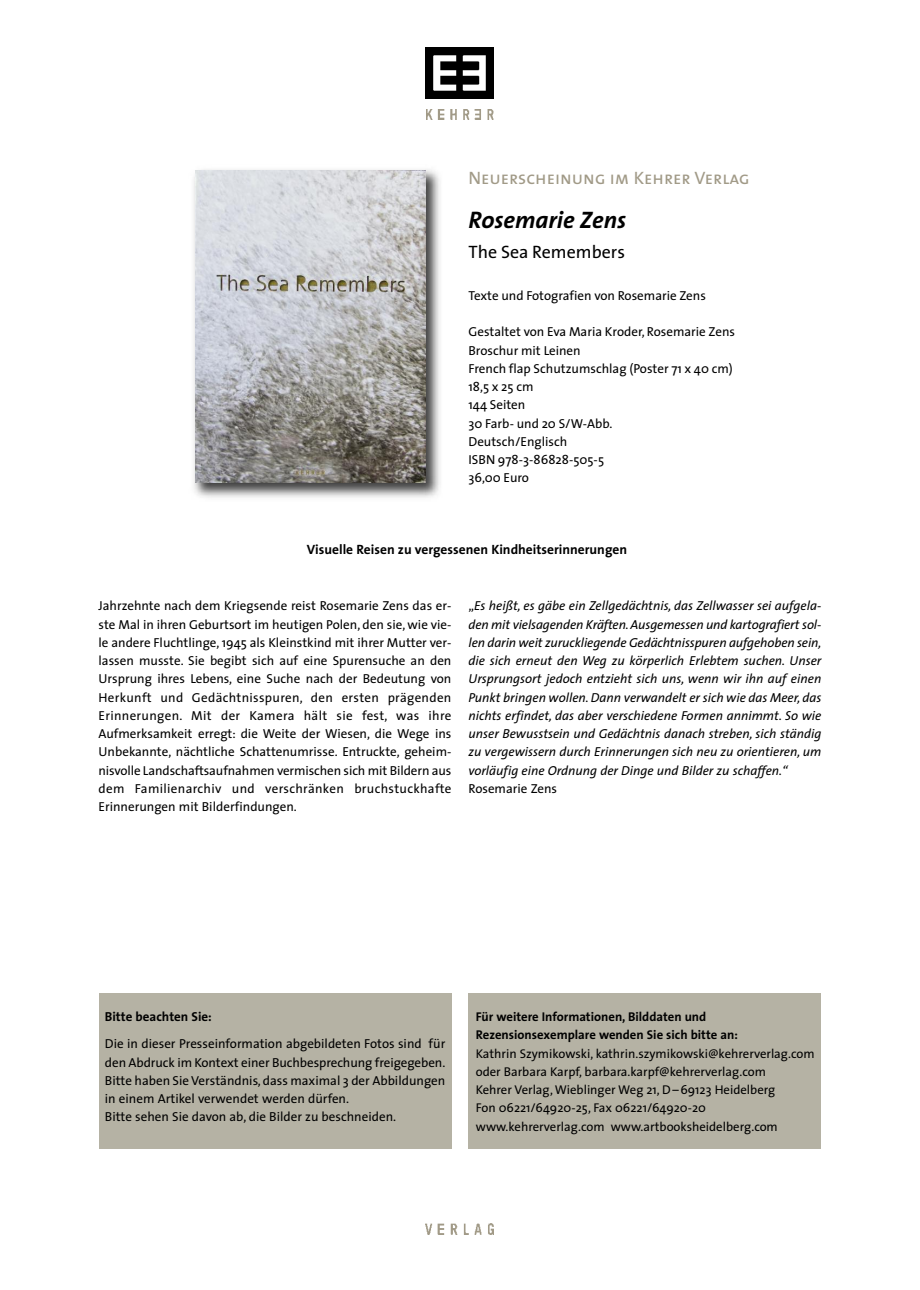
<style>
.page{position:relative;width:920px;height:1290px;background:#fff}
.page>*{position:absolute;margin:0;border:0;box-sizing:border-box;transform-origin:0 0}
.t1{font:italic 700 24px "The Sans";color:#000}
.t2{font:18px "The Sans Caps";color:#a19a87}
.t3{font:18px "The Sans";color:#000}
.t4{font:700 13.5px "The Sans";color:#000}
.t5{font:13.05px/18.3px "The Sans";color:#000}
.t6{font:italic 13.05px/18.3px "The Sans";color:#000;text-align:justify}
.t7{font:700 13.05px "The Sans";color:#000}
.t8{font:12.75px/18.3px "The Sans";color:#000}
.t9{font:700 12.75px/18.3px "The Sans";color:#000}
.s1{font-style:normal}
</style>
<div class="page">
<img style="left:426px;top:1224px;width:68px;height:10px">
<img style="left:426px;top:48px;width:68px;height:51px">
<img style="left:426px;top:109px;width:68px;height:10px">
<img style="left:193px;top:169px;width:247px;height:329px">
<img style="left:195px;top:171px;width:231px;height:312px">
<div style="left:468px;top:993px;width:353px;height:156px;background:#b5b2a4"></div>
<div style="left:99px;top:994px;width:352px;height:155px;background:#b5b2a4"></div>
<h2 class="t2" style="left:468px;top:172px;width:283px">Neuerscheinung im Kehrer Verlag</h2>
<h1 class="t1" style="left:468px;top:210px;width:159px">Rosemarie Zens</h1>
<h2 class="t3" style="left:468px;top:245px;width:158px">The Sea Remembers</h2>
<p class="t5" style="left:468px;top:288px;width:239px">Texte und Fotografien von Rosemarie Zens</p>
<p class="t5" style="left:468px;top:324px;width:268px">Gestaltet von Eva Maria Kroder, Rosemarie Zens<br>Broschur mit Leinen<br>French flap Schutzumschlag (Poster 71 x 40 cm)<br>18,5 x 25 cm<br>144 Seiten<br>30 Farb- und 20 S/W-Abb.<br>Deutsch/Englisch<br>ISBN 978-3-86828-505-5<br>36,00 Euro</p>
<p class="t4" style="left:307px;top:544px;width:322px">Visuelle Reisen zu vergessenen Kindheitserinnerungen</p>
<p class="t5" style="left:99px;top:598px;width:354px;text-align:justify">Jahrzehnte nach dem Kriegsende reist Rosemarie Zens das er&shy;ste Mal in ihren Geburtsort im heutigen Polen, den sie, wie vie&shy;le andere Fluchtlinge, 1945 als Kleinstkind mit ihrer Mutter ver&shy;lassen musste. Sie begibt sich auf eine Spurensuche an den Ursprung ihres Lebens, eine Suche nach der Bedeutung von Herkunft und Gedächtnisspuren, den ersten prägenden Erinnerungen. Mit der Kamera hält sie fest, was ihre Aufmerksamkeit erregt: die Weite der Wiesen, die Wege ins Unbekannte, nächtliche Schattenumrisse. Entruckte, geheim&shy;nisvolle Landschaftsaufnahmen vermischen sich mit Bildern aus dem Familienarchiv und verschränken bruchstuckhafte Erinnerungen mit Bilderfindungen.</p>
<p class="t6" style="left:468px;top:598px;width:354px"><span class="s1">„</span>Es heißt, es gäbe ein Zellgedächtnis, das Zellwasser sei aufgela&shy;den mit vielsagenden Kräften.Ausgemessen und kartografiert sol&shy;len darin weit zuruckliegende Gedächtnisspuren aufgehoben sein, die sich erneut den Weg zu körperlich Erlebtem suchen. Unser Ursprungsort jedoch entzieht sich uns, wenn wir ihn auf einen Punkt bringen wollen. Dann verwandelt er sich wie das Meer, das nichts erfindet, das aber verschiedene Formen annimmt. So wie unser Bewusstsein und Gedächtnis danach streben, sich ständig zu vergewissern durch Erinnerungen sich neu zu orientieren, um vorläufig eine Ordnung der Dinge und Bilder zu schaffen.“</p>
<p class="t5" style="left:468px;top:780px;width:90px">Rosemarie Zens</p>
<p class="t7" style="left:105px;top:1011px;width:108px">Bitte beachten Sie:</p>
<p class="t5" style="left:105px;top:1036px;width:342px">Die in dieser Presseinformation abgebildeten Fotos sind für den Abdruck im Kontext einer Buchbesprechung freigegeben.<br>Bitte haben Sie Verständnis, dass maximal 3 der Abbildungen in einem Artikel verwendet werden dürfen.<br>Bitte sehen Sie davon ab, die Bilder zu beschneiden.</p>
<p class="t9" style="left:476px;top:1009px;width:264px">Für weitere Informationen, Bilddaten und<br>Rezensionsexemplare wenden Sie sich bitte an:</p>
<p class="t8" style="left:476px;top:1045px;width:340px">Kathrin Szymikowski, kathrin.szymikowski@kehrerverlag.com oder Barbara Karpf, barbara.karpf@kehrerverlag.com<br>Kehrer Verlag,Wieblinger Weg 21, D–69123 Heidelberg<br>Fon 06221/64920-25, Fax 06221/64920-20 www.kehrerverlag.com www.artbooksheidelberg.com</p>
</div>
